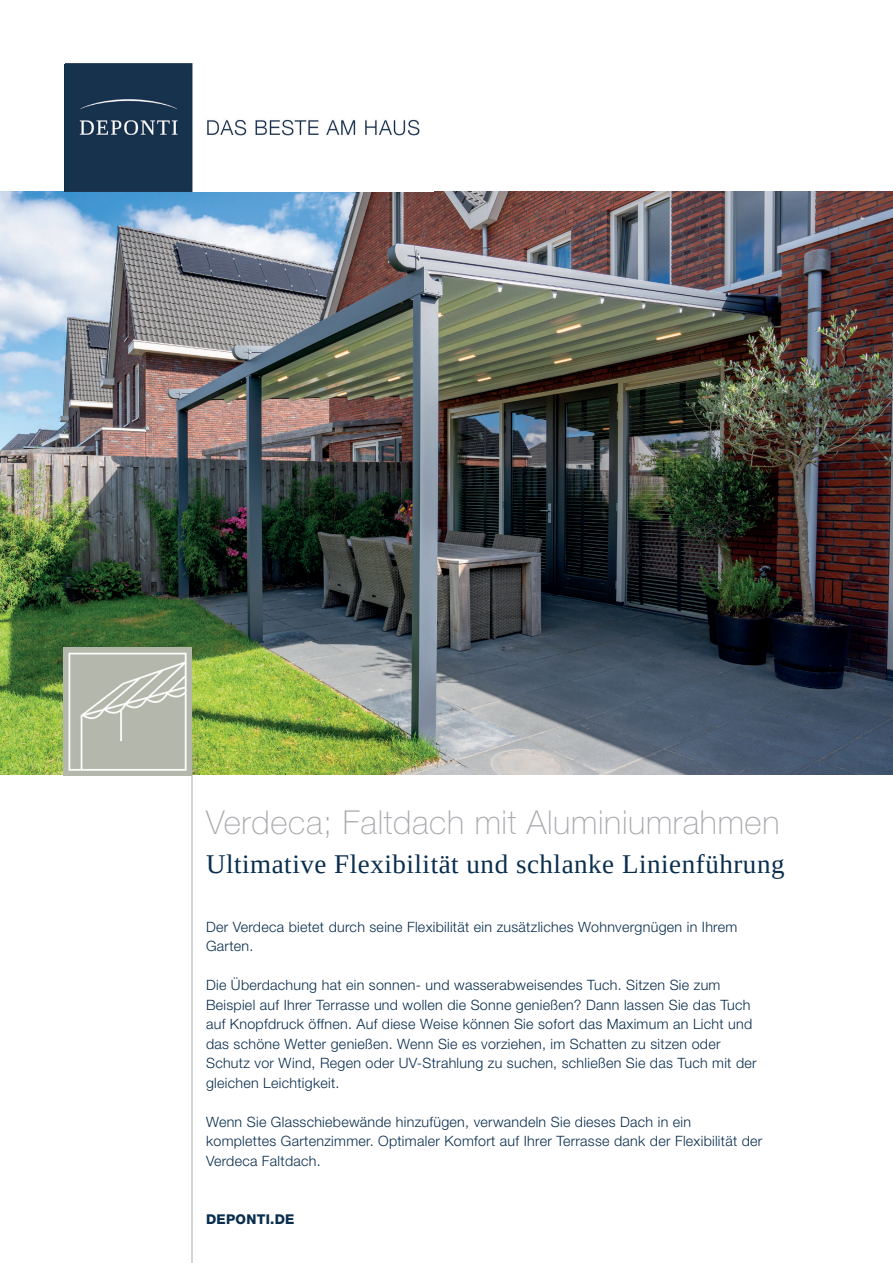
<style>
.page{position:relative;width:893px;height:1263px;background:#fff}
.page>*{position:absolute;margin:0;border:0;box-sizing:border-box;transform-origin:0 0}
.t1{font:100 33px "Helvetica Neue LT Std";letter-spacing:.02em;color:#a8a9ad}
.t2{font:27px "Tinos";letter-spacing:.02em;color:#0a2e4e}
.t3{font:300 14.25px/19.5px "Helvetica Neue LT Std";letter-spacing:.02em;color:#0a2e4e}
.t4{font:800 13.5px "Helvetica Neue LT Std";letter-spacing:.02em;color:#0a2e4e}
</style>
<div class="page">
<img style="left:0;top:191px;width:893px;height:584px">
<svg style="left:191px;top:740px;width:702px;height:523px"></svg>
<img style="left:64px;top:648px;width:127px;height:127px">
<img style="left:65px;top:64px;width:355px;height:127px">
<h1 class="t1" style="left:206px;top:803px;width:575px">Verdeca; Faltdach mit Aluminiumrahmen</h1>
<h2 class="t2" style="left:206px;top:847px;width:580px">Ultimative Flexibilität und schlanke Linienführung</h2>
<p class="t3" style="left:206px;top:916px;width:533px">Der Verdeca bietet durch seine Flexibilität ein zusätzliches Wohnvergnügen in Ihrem<br>Garten.</p>
<p class="t3" style="left:206px;top:975px;width:552px">Die Überdachung hat ein sonnen- und wasserabweisendes Tuch. Sitzen Sie zum Beispiel auf Ihrer Terrasse und wollen die Sonne genießen? Dann lassen Sie das Tuch auf Knopfdruck öffnen. Auf diese Weise können Sie sofort das Maximum an Licht und das schöne Wetter genießen. Wenn Sie es vorziehen, im Schatten zu sitzen oder Schutz vor Wind, Regen oder UV-Strahlung zu suchen, schließen Sie das Tuch mit der gleichen Leichtigkeit.</p>
<p class="t3" style="left:206px;top:1111px;width:558px">Wenn Sie Glasschiebewände hinzufügen, verwandeln Sie dieses Dach in ein komplettes Gartenzimmer. Optimaler Komfort auf Ihrer Terrasse dank der Flexibilität der<br>Verdeca Faltdach.</p>
<p class="t4" style="left:206px;top:1211px;width:90px">DEPONTI.DE</p>
</div>
